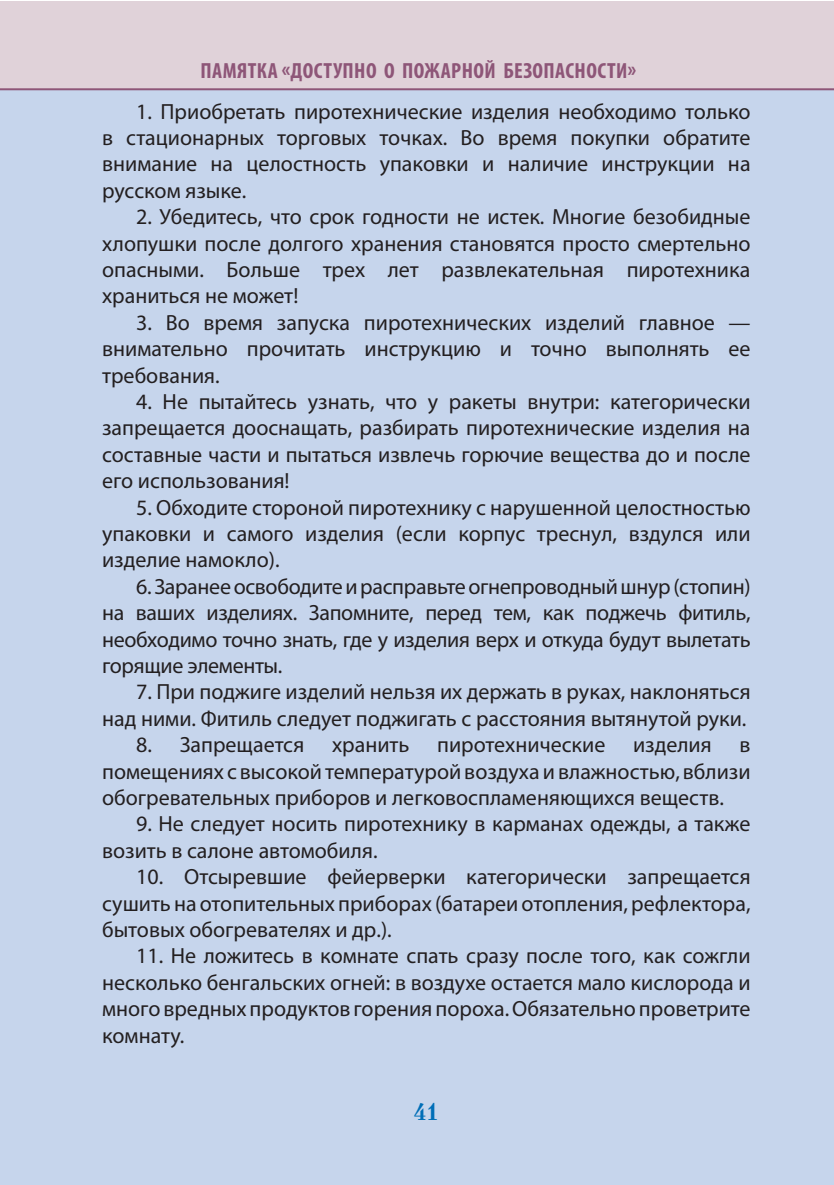
<style>
.page{position:relative;width:834px;height:1185px;background:#fff}
.page>*{position:absolute;margin:0;border:0;box-sizing:border-box;transform-origin:0 0}
.t1{font:700 24px "Petersburg C";color:#006eb7}
.t2{font:22px/26.4px "Myriad Pro";color:#231f20;text-align:justify}
.t3{font:700 condensed 22px "Myriad Pro";letter-spacing:.02em;color:#8e5678}
</style>
<div class="page">
<div style="left:0;top:1px;width:833px;height:90px;background:#e0d2d9"></div>
<div style="left:0;top:91px;width:833px;height:1094px;background:#c6d5ec"></div>
<hr style="left:0;top:88px;width:833px;height:2px;background:#8e5678">
<p class="t3" style="left:200px;top:56px;width:437px">ПАМЯТКА «ДОСТУПНО О ПОЖАРНОЙ БЕЗОПАСНОСТИ»</p>
<p class="t2" style="left:102px;top:98px;width:650px;text-indent:34px">1. Приобретать пиротехнические изделия необходимо только в стационарных торговых точках. Во время покупки обратите внимание на целостность упаковки и наличие инструкции на русском языке.</p>
<p class="t2" style="left:102px;top:203px;width:650px;text-indent:34px">2. Убедитесь, что срок годности не истек. Многие безобидные хлопушки после долгого хранения становятся просто смертельно опасными. Больше трех лет развлекательная пиротехника храниться не может!</p>
<p class="t2" style="left:102px;top:309px;width:650px;text-indent:34px">3. Во время запуска пиротехнических изделий главное — внимательно прочитать инструкцию и точно выполнять ее требования.</p>
<p class="t2" style="left:102px;top:388px;width:649px;text-indent:34px">4. Не пытайтесь узнать, что у ракеты внутри: категорически запрещается дооснащать, разбирать пиротехнические изделия на составные части и пытаться извлечь горючие вещества до и после его использования!</p>
<p class="t2" style="left:102px;top:494px;width:650px;text-indent:34px">5. Обходите стороной пиротехнику с нарушенной целостностью упаковки и самого изделия (если корпус треснул, вздулся или изделие намокло).</p>
<p class="t2" style="left:102px;top:573px;width:650px;text-indent:34px">6. Заранее освободите и расправьте огнепроводный шнур (стопин) на ваших изделиях. Запомните, перед тем, как поджечь фитиль, необходимо точно знать, где у изделия верх и откуда будут вылетать горящие элементы.</p>
<p class="t2" style="left:102px;top:678px;width:650px;text-align:right">7. При поджиге изделий нельзя их держать в руках, наклоняться над ними. Фитиль следует поджигать с расстояния вытянутой руки.</p>
<p class="t2" style="left:136px;top:731px;width:170px">8. Запрещается</p>
<p class="t2" style="left:332px;top:731px;width:79px">хранить</p>
<p class="t2" style="left:437px;top:731px;width:170px">пиротехнические</p>
<p class="t2" style="left:633px;top:731px;width:80px">изделия</p>
<p class="t2" style="left:102px;top:731px;width:650px;text-indent:637px">в помещениях с высокой температурой воздуха и влажностью, вблизи обогревательных приборов и легковоспламеняющихся веществ.</p>
<p class="t2" style="left:102px;top:810px;width:649px;text-indent:34px">9. Не следует носить пиротехнику в карманах одежды, а также возить в салоне автомобиля.</p>
<p class="t2" style="left:102px;top:863px;width:650px;text-indent:34px">10. Отсыревшие фейерверки категорически запрещается сушить на отопительных приборах (батареи отопления, рефлектора, бытовых обогревателях и др.).</p>
<p class="t2" style="left:102px;top:942px;width:650px;text-indent:34px">11. Не ложитесь в комнате спать сразу после того, как сожгли несколько бенгальских огней: в воздухе остается мало кислорода и много вредных продуктов горения пороха. Обязательно проветрите комнату.</p>
<p class="t1" style="left:413px;top:1096px;width:27px">41</p>
</div>
